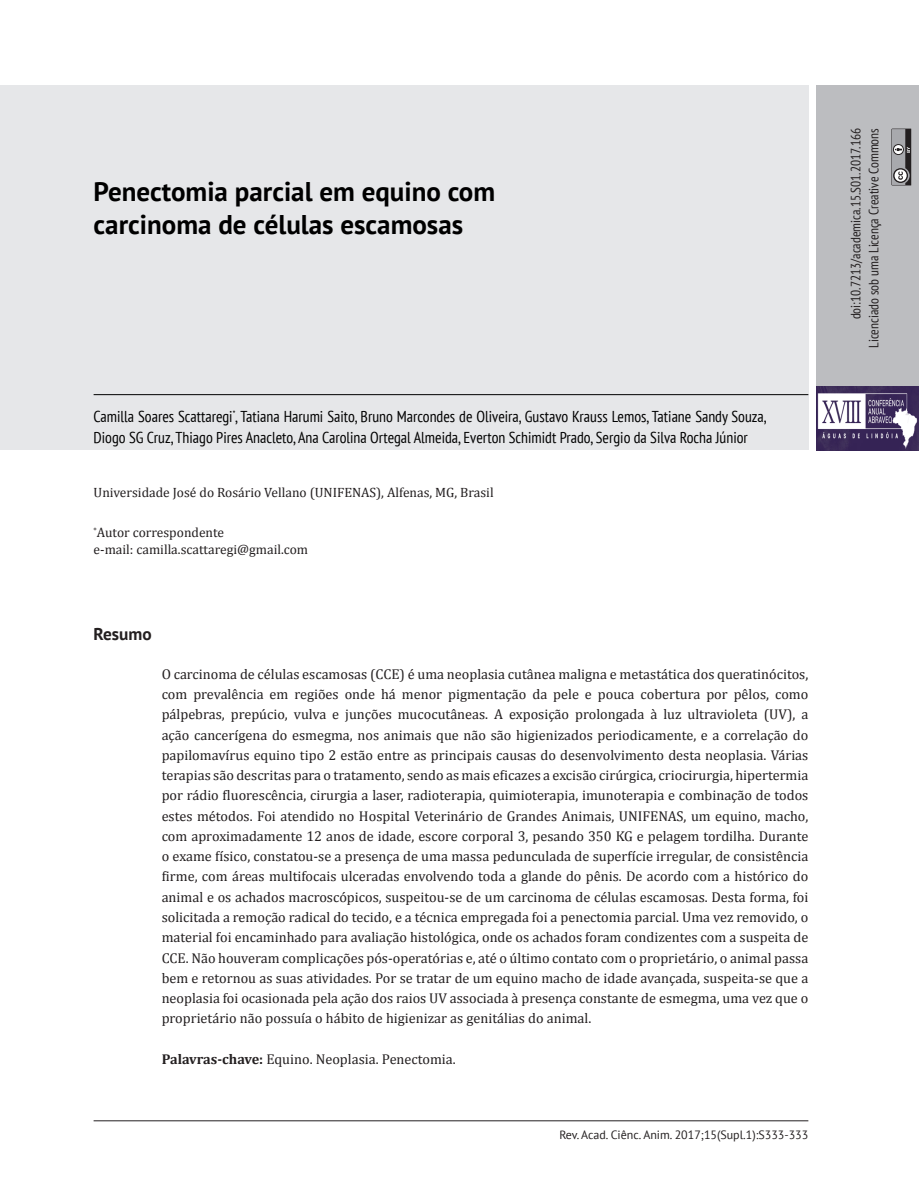
<style>
.page{position:relative;width:919px;height:1191px;background:#fff}
.page>*{position:absolute;margin:0;border:0;box-sizing:border-box;transform-origin:0 0}
.Título_Artigo{font:700 27px/33px "PT Sans";color:#000}
.t1{font:700 17.25px "PT Sans";color:#231f20}
.Nomes_-_Autores{font:condensed 15.75px/20.2px "PT Sans";color:#000}
.Texto_-_Resumo{font:14.25px/20.2px "Cambria";color:#231f20;text-align:justify}
.Corpo_de_texto_-_Rec{font:13.5px "Cambria";color:#231f20}
.t2{font:condensed 13.5px/18px "PT Sans";color:#231f20;text-align:right}
.Rodapé{font:12px "PT Sans";color:#231f20}
.s1{font-weight:700}
</style>
<div class="page">
<hr style="left:94px;top:1120px;width:714px;height:1px;background:#231f20">
<div style="left:0;top:85px;width:808px;height:365px;background:#e6e7e9"></div>
<div style="left:816px;top:85px;width:102px;height:365px;background:#bcbdc0"></div>
<svg style="left:891px;top:129px;width:20px;height:56px"></svg>
<img style="left:816px;top:387px;width:102px;height:63px">
<hr style="left:94px;top:394px;width:714px;height:1px;background:#000">
<p class="Título_Artigo" style="left:94px;top:174px;width:403px">Penectomia parcial em equino com carcinoma de células escamosas</p>
<p class="Nomes_-_Autores" style="left:94px;top:406px;width:674px">Camilla Soares Scattaregi<sup>*</sup>, Tatiana Harumi Saito, Bruno Marcondes de Oliveira, Gustavo Krauss Lemos, Tatiane Sandy Souza,<br>Diogo SG Cruz, Thiago Pires Anacleto, Ana Carolina Ortegal Almeida, Everton Schimidt Prado, Sergio da Silva Rocha Júnior</p>
<p class="Corpo_de_texto_-_Rec" style="left:94px;top:484px;width:401px">Universidade José do Rosário Vellano (UNIFENAS), Alfenas, MG, Brasil</p>
<p class="Corpo_de_texto_-_Rec" style="left:94px;top:524px;width:132px"><sup>*</sup>Autor correspondente</p>
<p class="Corpo_de_texto_-_Rec" style="left:94px;top:541px;width:216px">e-mail: camilla.scattaregi@gmail.com</p>
<p class="t1" style="left:94px;top:623px;width:60px">Resumo</p>
<p class="Texto_-_Resumo" style="left:162px;top:664px;width:648px">O carcinoma de células escamosas (CCE) é uma neoplasia cutânea maligna e metastática dos queratinócitos, com prevalência em regiões onde há menor pigmentação da pele e pouca cobertura por pêlos, como pálpebras, prepúcio, vulva e junções mucocutâneas. A exposição prolongada à luz ultravioleta (UV), a ação cancerígena do esmegma, nos animais que não são higienizados periodicamente, e a correlação do papilomavírus equino tipo 2 estão entre as principais causas do desenvolvimento desta neoplasia. Várias terapias são descritas para o tratamento, sendo as mais eficazes a excisão cirúrgica, criocirurgia, hipertermia por rádio fluorescência, cirurgia a laser, radioterapia, quimioterapia, imunoterapia e combinação de todos estes métodos. Foi atendido no Hospital Veterinário de Grandes Animais, UNIFENAS, um equino, macho, com aproximadamente 12 anos de idade, escore corporal 3, pesando 350 KG e pelagem tordilha. Durante o exame físico, constatou-se a presença de uma massa pedunculada de superfície irregular, de consistência firme, com áreas multifocais ulceradas envolvendo toda a glande do pênis. De acordo com a histórico do animal e os achados macroscópicos, suspeitou-se de um carcinoma de células escamosas. Desta forma, foi solicitada a remoção radical do tecido, e a técnica empregada foi a penectomia parcial. Uma vez removido, o material foi encaminhado para avaliação histológica, onde os achados foram condizentes com a suspeita de CCE. Não houveram complicações pós-operatórias e, até o último contato com o proprietário, o animal passa bem e retornou as suas atividades. Por se tratar de um equino macho de idade avançada, suspeita-se que a neoplasia foi ocasionada pela ação dos raios UV associada à presença constante de esmegma, uma vez que o proprietário não possuía o hábito de higienizar as genitálias do animal.</p>
<p class="Texto_-_Resumo" style="left:162px;top:1048px;width:295px"><span class="s1">Palavras-chave:</span> Equino. Neoplasia. Penectomia.</p>
<p class="Rodapé" style="left:559px;top:1126px;width:250px">Rev. Acad. Ciênc. Anim. 2017;15(Supl.1):S333-333</p>
<p class="t2" style="left:846px;top:348px;width:221px;rotate:-90deg">doi:10.7213/academica.15.S01.2017.166<br>Licenciado sob uma Licença Creative Commons</p>
</div>
